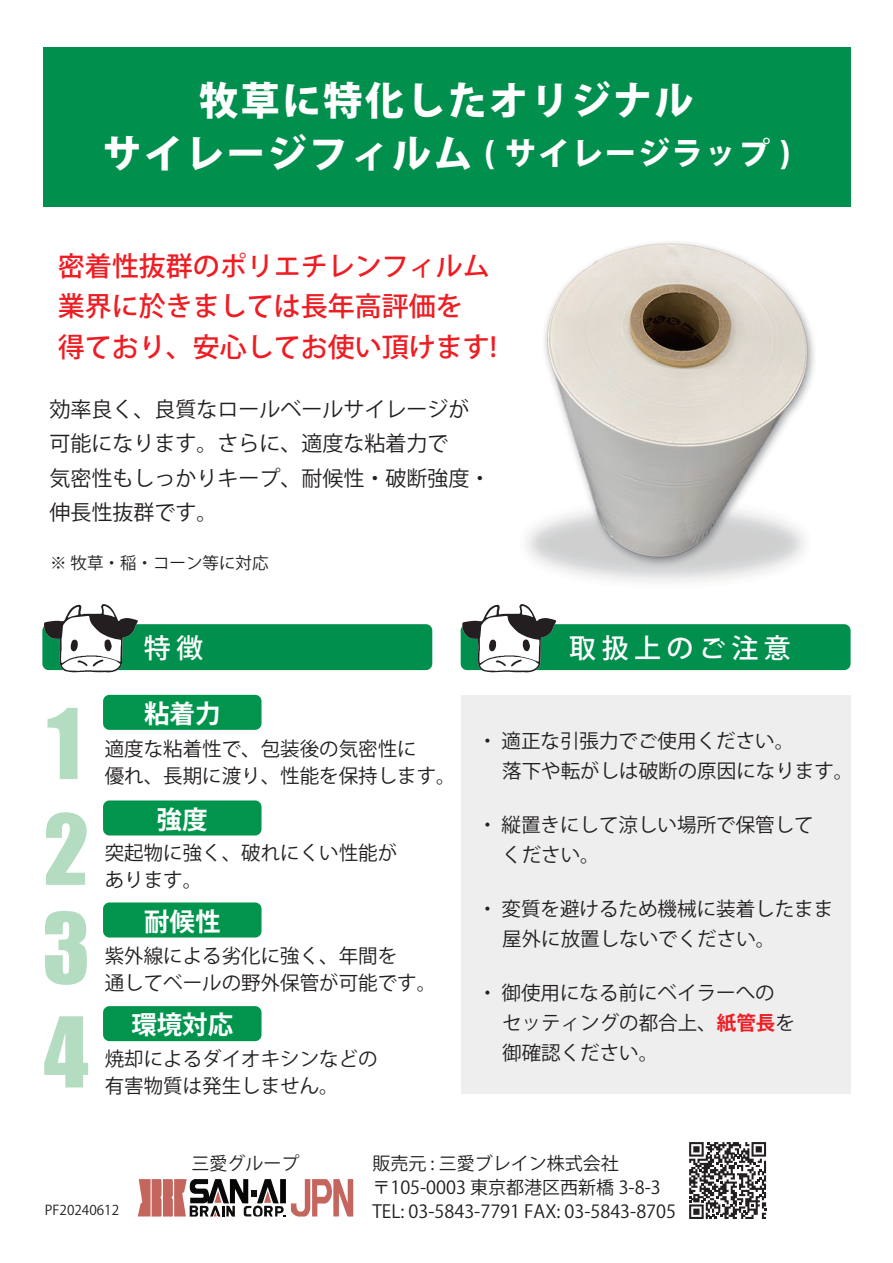
<style>
.page{position:relative;width:893px;height:1263px;background:#fff}
.page>*{position:absolute;margin:0;border:0;box-sizing:border-box;transform-origin:0 0}
.t1{font:90px/102.8px "Impact";color:#b3dcc0;text-align:justify}
.t2{font:800 39px "Koz Go Pr 6 N";letter-spacing:.06em;color:#fff}
.t3{font:800 31.5px "Koz Go Pr 6 N";letter-spacing:.06em;color:#fff}
.t4{font:500 27px/40.5px "Koz Go Pr 6 N";color:#ee1d23}
.t5{font:500 27px "Koz Go Pr 6 N";letter-spacing:.2em;color:#fff}
.t6{font:700 25.5px "Koz Go Pr 6 N";color:#fff}
.t7{font:21px/34.5px "Koz Go Pr 6 N";color:#231f20}
.t8{font:19.5px/30px "Koz Go Pr 6 N";color:#231f20}
.t9{font:18px/24px "Koz Go Pr 6 N";color:#231f20}
.t10{font:16.5px "Koz Go Pr 6 N";color:#231f20}
.t11{font:13.5px "Koz Go Pr 6 N";color:#231f20}
.s1{font-size:39px}
.s2{font-weight:700;color:#ee1d23}
</style>
<div class="page">
<img style="left:412px;top:201px;width:439px;height:382px">
<div style="left:461px;top:695px;width:389px;height:398px;background:#eeeeef"></div>
<div style="left:42px;top:624px;width:390px;height:46px;background:#008f4d;border-radius:6px"></div>
<svg style="left:44px;top:604px;width:94px;height:69px"></svg>
<div style="left:43px;top:47px;width:807px;height:159px;background:#008f4d"></div>
<div style="left:461px;top:624px;width:390px;height:46px;background:#008f4d;border-radius:6px"></div>
<svg style="left:462px;top:604px;width:94px;height:69px"></svg>
<div style="left:103px;top:695px;width:158px;height:35px;background:#00944d;border-radius:6px"></div>
<div style="left:103px;top:800px;width:158px;height:35px;background:#00944d;border-radius:6px"></div>
<div style="left:103px;top:902px;width:158px;height:35px;background:#00944d;border-radius:6px"></div>
<div style="left:103px;top:1006px;width:158px;height:35px;background:#00944d;border-radius:6px"></div>
<svg style="left:138px;top:1179px;width:215px;height:38px"></svg>
<svg style="left:689px;top:1142px;width:77px;height:77px"></svg>
<h2 class="t2" style="left:200px;top:79px;width:495px">牧草に特化したオリジナル</h2>
<h3 class="t3" style="left:103px;top:136px;width:689px"><span class="s1">サイレージフィルム</span> ( サイレージラップ )</h3>
<h3 class="t4" style="left:58px;top:246px;width:441px">密着性抜群のポリエチレンフィルム業界に於きましては長年高評価を<br>得ており、安心してお使い頂けます!</h3>
<p class="t7" style="left:49px;top:392px;width:442px">効率良く、良質なロールベールサイレージが可能になります。さらに、適度な粘着力で<br>気密性もしっかりキープ、耐候性・破断強度・伸長性抜群です。</p>
<p class="t10" style="left:50px;top:554px;width:220px">※ 牧草・稲・コーン等に対応</p>
<h3 class="t5" style="left:144px;top:632px;width:61px">特徴</h3>
<h3 class="t5" style="left:569px;top:632px;width:223px">取扱上のご注意</h3>
<h1 class="t1" style="left:42px;top:692px;width:49px">1<br>2<br>3<br>4</h1>
<h3 class="t6" style="left:144px;top:699px;width:78px">粘着力</h3>
<p class="t8" style="left:105px;top:736px;width:352px;line-height:27px">適度な粘着性で、包装後の気密性に<br>優れ、長期に渡り、性能を保持します。</p>
<p class="t8" style="left:478px;top:726px;width:377px">・ 適正な引張力でご使用ください。<br>　落下や転がしは破断の原因になります。</p>
<p class="t8" style="left:478px;top:810px;width:337px">・ 縦置きにして涼しい場所で保管して　ください。</p>
<p class="t8" style="left:478px;top:894px;width:357px">・ 変質を避けるため機械に装着したまま　屋外に放置しないでください。</p>
<p class="t8" style="left:478px;top:978px;width:318px">・ 御使用になる前にベイラーへの　セッティングの都合上、<span class="s2">紙管長</span>を　御確認ください。</p>
<h3 class="t6" style="left:157px;top:805px;width:52px">強度</h3>
<p class="t8" style="left:105px;top:839px;width:294px;line-height:27px">突起物に強く、破れにくい性能があります。</p>
<h3 class="t6" style="left:144px;top:907px;width:78px">耐候性</h3>
<p class="t8" style="left:105px;top:943px;width:333px;line-height:27px">紫外線による劣化に強く、年間を<br>通してベールの野外保管が可能です。</p>
<h3 class="t6" style="left:131px;top:1010px;width:103px">環境対応</h3>
<p class="t8" style="left:105px;top:1046px;width:274px;line-height:27px">焼却によるダイオキシンなどの有害物質は発生しません。</p>
<p class="t11" style="left:45px;top:1202px;width:76px">PF20240612</p>
<p class="t9" style="left:191px;top:1152px;width:109px">三愛グループ</p>
<p class="t9" style="left:372px;top:1152px;width:305px">販売元 : 三愛ブレイン株式会社〒105-0003 東京都港区西新橋 3-8-3<br>TEL: 03-5843-7791 FAX: 03-5843-8705</p>
</div>
